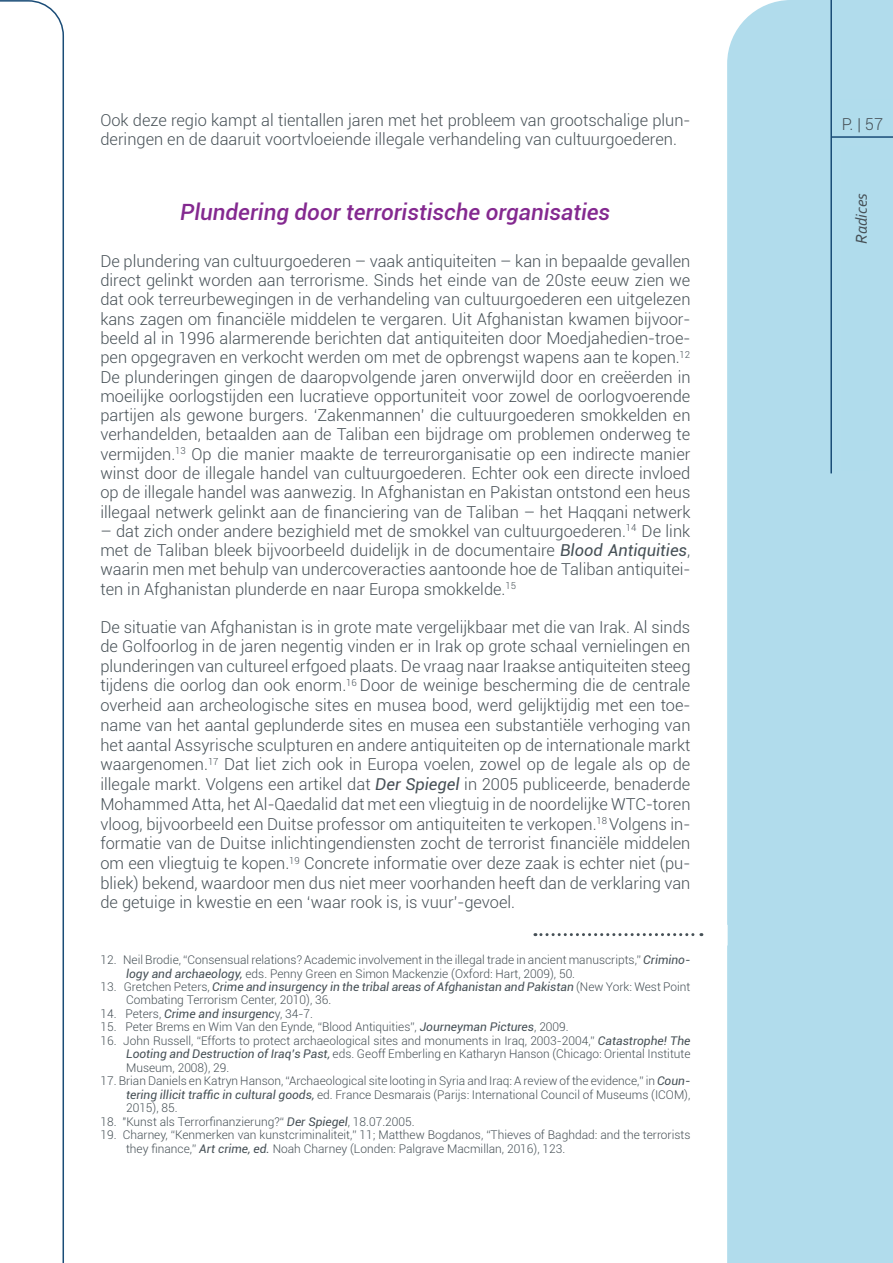
<style>
.page{position:relative;width:893px;height:1263px;background:#fff}
.page>*{position:absolute;margin:0;border:0;box-sizing:border-box;transform-origin:0 0}
.t1{font:italic 500 22.35px "Roboto";color:#842990}
.t2{font:300 16.5px/19.4px "Roboto";color:#465056;text-align:justify}
.t3{font:italic 16.5px "Corbel";color:#465056}
.t4{font:300 12px/13.5px "Roboto";color:#465056}
.s1{font-weight:400;font-style:italic}
</style>
<div class="page">
<svg style="left:0;top:0;width:64px;height:1263px"></svg>
<div style="left:727px;top:0;width:166px;height:1263px;background:#b1dcec"></div>
<hr style="left:830px;top:0;width:2px;height:473px;background:#1a4c77">
<div style="left:834px;top:99px;width:57px;height:33px;background:#b0dcec"></div>
<hr style="left:832px;top:136px;width:61px;height:2px;background:#1a4c77">
<div style="left:841px;top:146px;width:28px;height:324px;background:#b0dcec"></div>
<svg style="left:535px;top:933px;width:167px;height:3px"></svg>
<p class="t2" style="left:100px;top:110px;width:591px">Ook deze regio kampt al tientallen jaren met het probleem van grootschalige plun&shy;deringen en de daaruit voortvloeiende illegale verhandeling van cultuurgoederen.</p>
<h1 class="t1" style="left:180px;top:196px;width:432px">Plundering door terroristische organisaties</h1>
<p class="t2" style="left:100px;top:251px;width:592px">De plundering van cultuurgoederen – vaak antiquiteiten – kan in bepaalde gevallen direct gelinkt worden aan terrorisme. Sinds het einde van de 20ste eeuw zien we dat ook terreurbewegingen in de verhandeling van cultuurgoederen een uitgelezen kans zagen om financiële middelen te vergaren. Uit Afghanistan kwamen bijvoor&shy;beeld al in 1996 alarmerende berichten dat antiquiteiten door Moedjahedien-troe&shy;pen opgegraven en verkocht werden om met de opbrengst wapens aan te kopen.<sup>12<br></sup>De plunderingen gingen de daaropvolgende jaren onverwijld door en creëerden in moeilijke oorlogstijden een lucratieve opportuniteit voor zowel de oorlogvoerende partijen als gewone burgers. ‘Zakenmannen’ die cultuurgoederen smokkelden en verhandelden, betaalden aan de Taliban een bijdrage om problemen onderweg te vermijden.<sup>13</sup> Op die manier maakte de terreurorganisatie op een indirecte manier winst door de illegale handel van cultuurgoederen. Echter ook een directe invloed op de illegale handel was aanwezig. In Afghanistan en Pakistan ontstond een heus illegaal netwerk gelinkt aan de financiering van de Taliban – het Haqqani netwerk</p>
<p class="t2" style="left:100px;top:521px;width:591px">– dat zich onder andere bezighield met de smokkel van cultuurgoederen.<sup>14</sup> De link met de Taliban bleek bijvoorbeeld duidelijk in de documentaire <span class="s1">Blood Antiquities</span>, waarin men met behulp van undercoveracties aantoonde hoe de Taliban antiquitei&shy;ten in Afghanistan plunderde en naar Europa smokkelde.<sup>15</sup></p>
<p class="t2" style="left:100px;top:617px;width:592px">De situatie van Afghanistan is in grote mate vergelijkbaar met die van Irak. Al sinds de Golfoorlog in de jaren negentig vinden er in Irak op grote schaal vernielingen en plunderingen van cultureel erfgoed plaats. De vraag naar Iraakse antiquiteiten steeg tijdens die oorlog dan ook enorm.<sup>16</sup> Door de weinige bescherming die de centrale overheid aan archeologische sites en musea bood, werd gelijktijdig met een toe&shy;name van het aantal geplunderde sites en musea een substantiële verhoging van het aantal Assyrische sculpturen en andere antiquiteiten op de internationale markt waargenomen.<sup>17</sup> Dat liet zich ook in Europa voelen, zowel op de legale als op de illegale markt. Volgens een artikel dat <span class="s1">Der Spiegel</span> in 2005 publiceerde, benaderde Mohammed Atta, het Al-Qaedalid dat met een vliegtuig in de noordelijke WTC-toren vloog, bijvoorbeeld een Duitse professor om antiquiteiten te verkopen.<sup>18</sup> Volgens in&shy;formatie van de Duitse inlichtingendiensten zocht de terrorist financiële middelen om een vliegtuig te kopen.<sup>19</sup> Concrete informatie over deze zaak is echter niet (pu&shy;bliek) bekend, waardoor men dus niet meer voorhanden heeft dan de verklaring van de getuige in kwestie en een ‘waar rook is, is vuur’-gevoel.</p>
<p class="t4" style="left:126px;top:953px;width:566px;text-indent:-26px">12. Neil Brodie, “Consensual relations? Academic involvement in the illegal trade in ancient manuscripts,” <span class="s1">Crimino&shy;logy and archaeology,</span> eds. Penny Green en Simon Mackenzie (Oxford: Hart, 2009), 50.</p>
<p class="t4" style="left:126px;top:979px;width:566px;text-indent:-26px">13. Gretchen Peters, <span class="s1">Crime and insurgency in the tribal areas of Afghanistan and Pakistan</span> (New York: West Point<br>Combating Terrorism Center, 2010), 36.</p>
<p class="t4" style="left:101px;top:1006px;width:214px">14. Peters, <span class="s1">Crime and insurgenc</span>y, 34-7.</p>
<p class="t4" style="left:101px;top:1020px;width:470px">15. Peter Brems en Wim Van den Eynde, “Blood Antiquities”, <span class="s1">Journeyman Pictures</span>, 2009.</p>
<p class="t4" style="left:126px;top:1033px;width:566px;text-align:justify;text-indent:-26px">16. John Russell, “Efforts to protect archaeological sites and monuments in Iraq, 2003-2004,” <span class="s1">Catastrophe! The Looting and Destruction of Iraq’s Past,</span> eds. Geoff Emberling en Katharyn Hanson (Chicago: Oriental Institute Museum, 2008), 29.</p>
<p class="t4" style="left:126px;top:1074px;width:566px;text-align:justify;text-indent:-26px">17. Brian Daniels en Katryn Hanson, “Archaeological site looting in Syria and Iraq: A review of the evidence,” in <span class="s1">Coun&shy;tering illicit traffic in cultural goods,</span> ed. France Desmarais (Parijs: International Council of Museums (ICOM), 2015), 85.</p>
<p class="t4" style="left:101px;top:1114px;width:315px">18. "Kunst als Terrorfinanzierung?“ <span class="s1">Der Spiegel</span>, 18.07.2005.</p>
<p class="t4" style="left:126px;top:1127px;width:566px;line-height:14.4px;text-indent:-26px">19. Charney, “Kenmerken van kunstcriminaliteit,” 11; Matthew Bogdanos, “Thieves of Baghdad: and the terrorists they finance,” <span class="s1">Art crime, ed.</span> Noah Charney (Londen: Palgrave Macmillan, 2016), 123.</p>
<p class="t2" style="left:842px;top:113px;width:43px">P. | 57</p>
<p class="t3" style="left:851px;top:244px;width:52px;rotate:-90deg">Radices</p>
</div>
